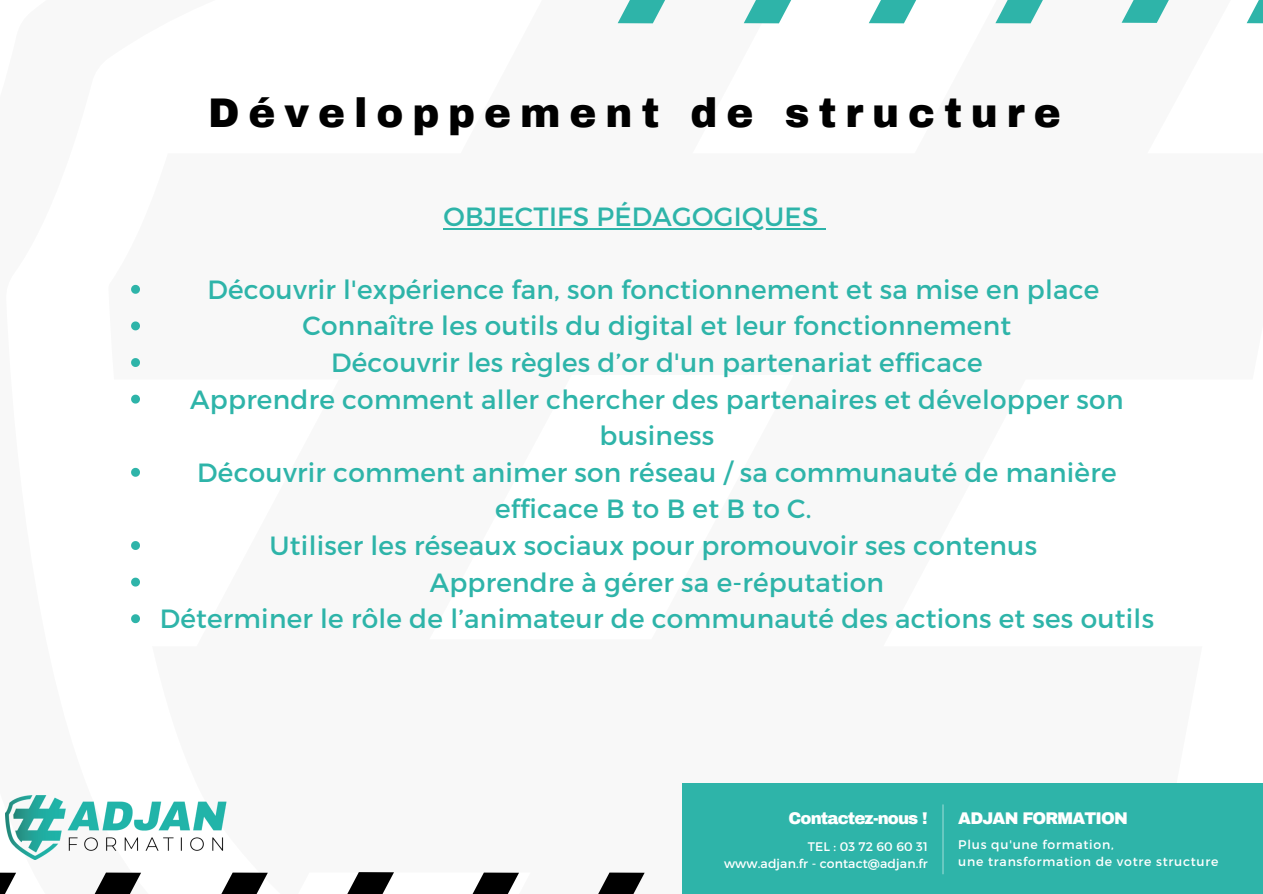
<style>
.page{position:relative;width:1263px;height:894px;background:#fff}
.page>*{position:absolute;margin:0;border:0;box-sizing:border-box;transform-origin:0 0}
.t1{font:900 40.5px "Archivo";letter-spacing:.22em;color:#000}
.t2{font:26.4px/36.6px "Montserrat";letter-spacing:.01em;color:#2eb4a9;text-align:center}
.t3{font:900 16.5px "Archivo";letter-spacing:-.05em;color:#fff}
.t4{font:12.45px "Montserrat";letter-spacing:.06em;color:#fff}
.t5{font:12.45px "Montserrat";letter-spacing:.01em;color:#fff}
</style>
<div class="page">
<svg style="left:0;top:872px;width:645px;height:21px"></svg>
<svg style="left:618px;top:0;width:645px;height:23px"></svg>
<img style="left:5px;top:795px;width:222px;height:64px">
<svg style="left:131px;top:285px;width:9px;height:9px"></svg>
<svg style="left:131px;top:321px;width:9px;height:9px"></svg>
<svg style="left:131px;top:358px;width:9px;height:9px"></svg>
<svg style="left:131px;top:394px;width:9px;height:9px"></svg>
<svg style="left:131px;top:467px;width:9px;height:9px"></svg>
<svg style="left:131px;top:541px;width:9px;height:9px"></svg>
<svg style="left:131px;top:577px;width:9px;height:9px"></svg>
<svg style="left:131px;top:614px;width:9px;height:9px"></svg>
<hr style="left:443px;top:227px;width:376px;height:2px;background:#2eb4a9">
<div style="left:682px;top:783px;width:581px;height:110px;background:#2eb4a9"></div>
<hr style="left:942px;top:804px;width:1px;height:70px;background:#fff">
<p class="t1" style="left:208px;top:92px;width:854px">Développement de structure</p>
<p class="t2" style="left:443px;top:196px;width:376px">OBJECTIFS PÉDAGOGIQUES</p>
<p class="t2" style="left:207px;top:269px;width:893px">Découvrir l'expérience fan, son fonctionnement et sa mise en place</p>
<p class="t2" style="left:303px;top:306px;width:710px">Connaître les outils du digital et leur fonctionnement</p>
<p class="t2" style="left:331px;top:343px;width:653px">Découvrir les règles d’or d'un partenariat efficace</p>
<p class="t2" style="left:190px;top:379px;width:935px">Apprendre comment aller chercher des partenaires et développer son business</p>
<p class="t2" style="left:197px;top:452px;width:921px">Découvrir comment animer son réseau / sa communauté de manière efficace B to B et B to C.</p>
<p class="t2" style="left:270px;top:525px;width:769px">Utiliser les réseaux sociaux pour promouvoir ses contenus</p>
<p class="t2" style="left:430px;top:562px;width:456px">Apprendre à gérer sa e-réputation</p>
<p class="t2" style="left:160px;top:599px;width:996px">Déterminer le rôle de l’animateur de communauté des actions et ses outils</p>
<p class="t3" style="left:788px;top:809px;width:141px">Contactez-nous !</p>
<p class="t5" style="left:808px;top:838px;width:121px">TEL : 03 72 60 60 31</p>
<p class="t5" style="left:724px;top:855px;width:205px">www.adjan.fr - contact@adjan.fr</p>
<p class="t3" style="left:958px;top:809px;width:171px">ADJAN FORMATION</p>
<p class="t4" style="left:958px;top:836px;width:157px">Plus qu'une formation,</p>
<p class="t4" style="left:958px;top:852px;width:262px">une transformation de votre structure</p>
</div>
